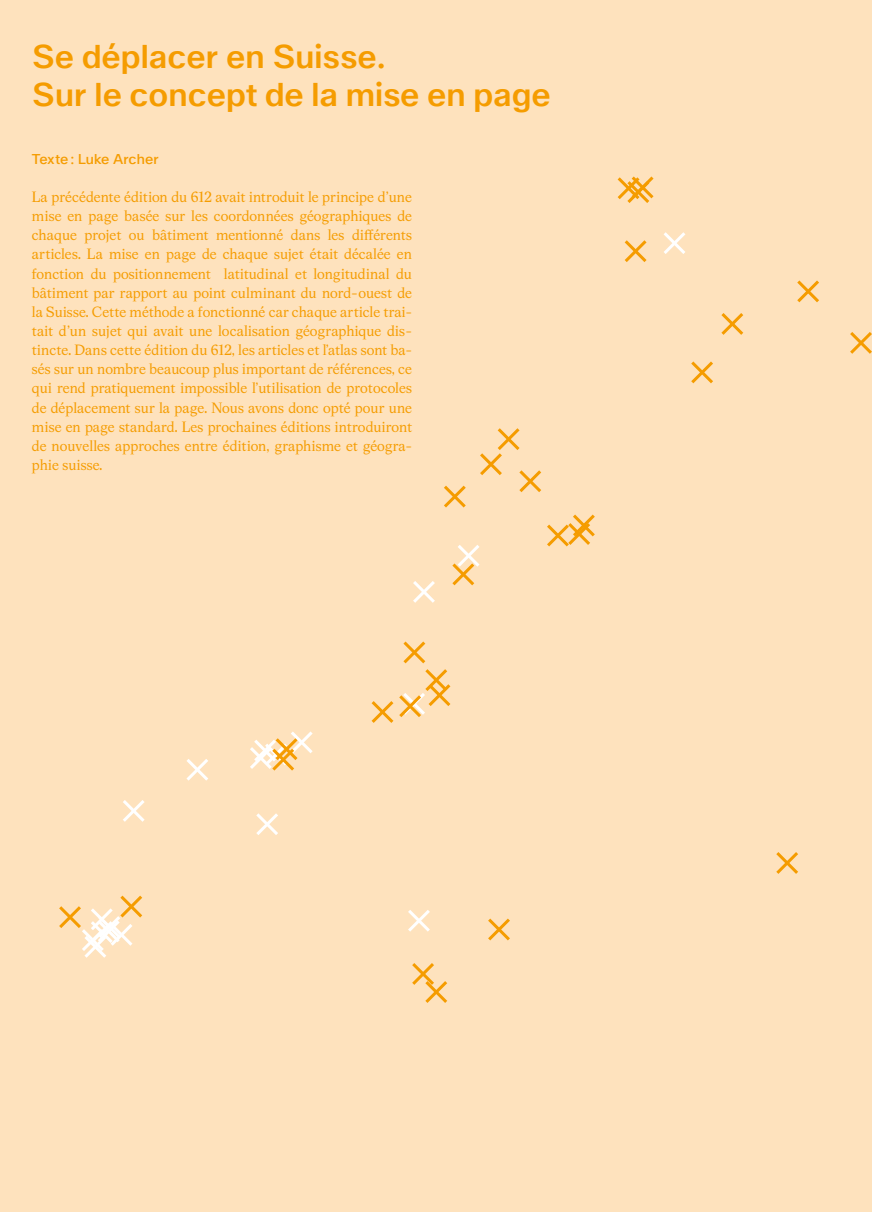
<style>
.page{position:relative;width:872px;height:1212px;background:#fee2bd}
.page>*{position:absolute;margin:0;border:0;box-sizing:border-box;transform-origin:0 0}
.t1{font:500 33px/38.2px "ABC Walter Neue";color:#f59c00}
.t2{font:14.25px/19.2px "Magister";letter-spacing:.005em;color:#f59c00;text-align:justify}
.t3{font:14.25px "ABC Walter Neue";letter-spacing:.005em;color:#f59c00}
</style>
<div class="page">
<svg style="left:663px;top:232px;width:23px;height:22px"></svg>
<svg style="left:413px;top:581px;width:22px;height:22px"></svg>
<svg style="left:186px;top:759px;width:22px;height:22px"></svg>
<svg style="left:123px;top:800px;width:22px;height:22px"></svg>
<svg style="left:408px;top:910px;width:22px;height:22px"></svg>
<svg style="left:256px;top:813px;width:22px;height:22px"></svg>
<svg style="left:488px;top:918px;width:22px;height:23px"></svg>
<svg style="left:412px;top:963px;width:36px;height:40px"></svg>
<svg style="left:59px;top:895px;width:84px;height:63px"></svg>
<svg style="left:250px;top:731px;width:63px;height:40px"></svg>
<svg style="left:371px;top:641px;width:80px;height:82px"></svg>
<svg style="left:452px;top:545px;width:28px;height:41px"></svg>
<svg style="left:444px;top:485px;width:22px;height:23px"></svg>
<svg style="left:547px;top:514px;width:48px;height:33px"></svg>
<svg style="left:480px;top:428px;width:62px;height:64px"></svg>
<svg style="left:691px;top:361px;width:22px;height:23px"></svg>
<svg style="left:721px;top:313px;width:23px;height:22px"></svg>
<svg style="left:797px;top:280px;width:22px;height:23px"></svg>
<svg style="left:850px;top:332px;width:22px;height:22px"></svg>
<svg style="left:776px;top:852px;width:22px;height:22px"></svg>
<svg style="left:624px;top:240px;width:23px;height:22px"></svg>
<svg style="left:617px;top:176px;width:37px;height:27px"></svg>
<h1 class="t1" style="left:32px;top:38px;width:520px">Se déplacer en Suisse.<br>Sur le concept de la mise en page</h1>
<p class="t3" style="left:32px;top:150px;width:128px">Texte : Luke Archer</p>
<p class="t2" style="left:32px;top:187px;width:382px">La précédente édition du 612 avait introduit le principe d’une mise en page basée sur les coordonnées géographiques de chaque projet ou bâtiment mentionné dans les différents articles. La mise en page de chaque sujet était décalée en fonction du positionnement latitudinal et longitudinal du bâtiment par rapport au point culminant du nord-ouest de la Suisse. Cette méthode a fonctionné car chaque article trai&shy;tait d’un sujet qui avait une localisation géographique dis&shy;tincte. Dans cette édition du 612, les articles et l’atlas sont ba&shy;sés sur un nombre beaucoup plus important de références, ce qui rend pratiquement impossible l’utilisation de protocoles de déplacement sur la page. Nous avons donc opté pour une mise en page standard. Les prochaines éditions introduiront de nouvelles approches entre édition, graphisme et géogra&shy;phie suisse.</p>
</div>
